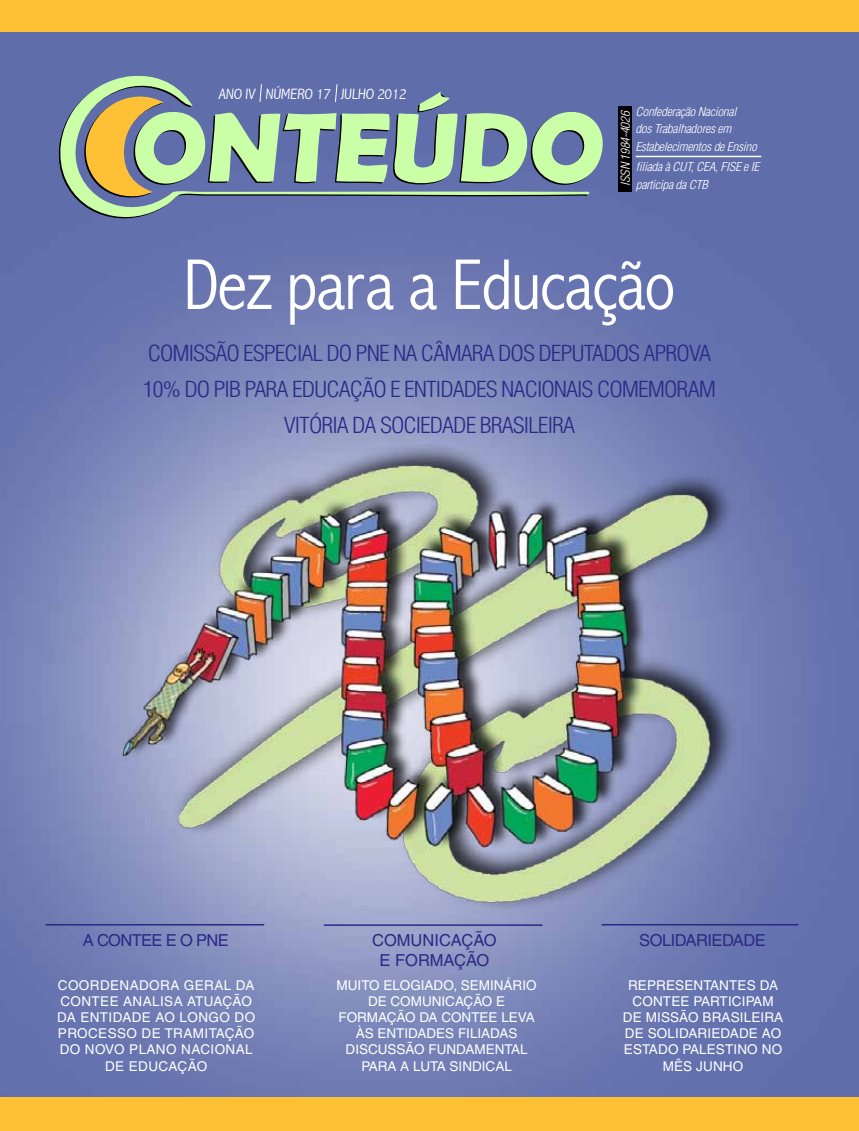
<style>
.page{position:relative;width:859px;height:1131px;background:#fff}
.page>*{position:absolute;margin:0;border:0;box-sizing:border-box;transform-origin:0 0}
.t1{font:300 condensed 72.6px "Abadi";letter-spacing:-.02em;color:#fff}
.t2{font:300 condensed 21.6px/36px "Helvetica";letter-spacing:-.04em;color:#2a2a86;text-align:center;scale:1.11 1}
.t3{font:16.5px "Helvetica";letter-spacing:-.03em;color:#2a2a86}
.t4{font:16.5px/19.8px "Helvetica";color:#2a2a86}
.t5{font:300 condensed 15px "Abadi";color:#fff;scale:1.1 1}
.t6{font:13.5px/16.2px "Helvetica";letter-spacing:.01em;color:#fff}
.t7{font:13.5px "Helvetica";letter-spacing:.165em;color:#fff}
.t8{font:italic 300 condensed 12px/17.5px "Helvetica";letter-spacing:-.02em;color:#fff;scale:1.1 1}
</style>
<div class="page">
<img style="left:0;top:31px;width:859px;height:1067px">
<div style="left:618px;top:106px;width:14px;height:85px;background:#000"></div>
<hr style="left:602px;top:924px;width:196px;height:1px;background:#2a2a86">
<hr style="left:46px;top:924px;width:218px;height:2px;background:#2a2a86">
<svg style="left:54px;top:74px;width:546px;height:146px;background:#6c7ea9"></svg>
<hr style="left:636px;top:156px;width:125px;height:1px;background:#fff">
<div style="left:0;top:0;width:859px;height:31px;background:#fec135"></div>
<div style="left:0;top:1098px;width:859px;height:33px;background:#fec135"></div>
<hr style="left:324px;top:924px;width:218px;height:2px;background:#2a2a86">
<svg style="left:79px;top:83px;width:529px;height:115px;background:#8da49b"></svg>
<img style="left:98px;top:445px;width:665px;height:467px">
<p class="t5" style="left:219px;top:85px;width:174px">ANO IV NÚMERO 17 JULHO 2012</p>
<p class="t8" style="left:635px;top:103px;width:112px">Confederação Nacional<br>dos Trabalhadores em<br>Estabelecimentos de Ensino</p>
<p class="t8" style="left:636px;top:158px;width:114px">filiada à CUT, CEA, FISE e IE</p>
<p class="t8" style="left:617px;top:186px;width:70px;rotate:-90deg">ISSN 1984-4026</p>
<p class="t8" style="left:636px;top:176px;width:67px">participa da CTB</p>
<h1 class="t1" style="left:183px;top:243px;width:494px">Dez para a Educação</h1>
<h2 class="t2" style="left:143px;top:335px;width:518px">COMISSÃO ESPECIAL DO PNE NA CÂMARA DOS DEPUTADOS APROVA<br>10% DO PIB PARA EDUCAÇÃO E ENTIDADES NACIONAIS COMEMORAM<br>VITÓRIA DA SOCIEDADE BRASILEIRA</h2>
<p class="t3" style="left:83px;top:931px;width:147px">A CONTEE E O PN E</p>
<p class="t6" style="left:58px;top:977px;width:22px">COORDE</p>
<p class="t6" style="left:120px;top:977px;width:22px">NADORA</p>
<p class="t6" style="left:184px;top:977px;width:11px">GERAL</p>
<p class="t6" style="left:236px;top:977px;width:10px">DA</p>
<p class="t6" style="left:60px;top:993px;width:92px">CONTEE ANALISA</p>
<p class="t6" style="left:187px;top:993px;width:63px">ATUAÇÃO</p>
<p class="t6" style="left:57px;top:1009px;width:61px">DA ENTIDADE</p>
<p class="t6" style="left:155px;top:1009px;width:90px">AO LONGODO</p>
<p class="t6" style="left:58px;top:1025px;width:21px">PROCESSO</p>
<p class="t6" style="left:142px;top:1025px;width:111px">DE TRAMITAÇÃO</p>
<p class="t6" style="left:60px;top:1042px;width:79px">DO NOVO PLA</p>
<p class="t6" style="left:156px;top:1042px;width:35px">NO NACIO</p>
<p class="t6" style="left:226px;top:1042px;width:20px">NAL</p>
<p class="t6" style="left:105px;top:1058px;width:64px">DE EDUCAÇ</p>
<p class="t6" style="left:188px;top:1058px;width:18px">ÃO</p>
<p class="t4" style="left:379px;top:931px;width:119px;text-indent:55px">ICAÇÃO<br>E FORMAÇÃO</p>
<p class="t6" style="left:337px;top:977px;width:57px">MUITO ELO</p>
<p class="t6" style="left:410px;top:977px;width:20px">GIADO</p>
<p class="t6" style="left:453px;top:977px;width:68px">, SEMI NÁRIO</p>
<p class="t6" style="left:368px;top:993px;width:83px">DE COMUNICAÇ</p>
<p class="t6" style="left:473px;top:993px;width:32px">ÃO E</p>
<p class="t6" style="left:338px;top:1009px;width:196px">FORMAÇÃO DA CONTEE LEVA</p>
<p class="t6" style="left:356px;top:1025px;width:58px">ÀS ENTIDADES</p>
<p class="t6" style="left:458px;top:1025px;width:9px">FILIADAS</p>
<p class="t6" style="left:346px;top:1042px;width:9px">DISC</p>
<p class="t6" style="left:378px;top:1042px;width:143px">USSÃO FUNDAMENTAL</p>
<p class="t6" style="left:361px;top:1058px;width:18px">PARA</p>
<p class="t7" style="left:400px;top:1058px;width:81px">ALUTASINDICAL</p>
<p class="t3" style="left:372px;top:931px;width:38px">COMUN</p>
<p class="t3" style="left:639px;top:931px;width:128px">SOLIDARIEDADE</p>
<p class="t6" style="left:628px;top:977px;width:38px">REPRESE</p>
<p class="t6" style="left:693px;top:977px;width:76px">NTANTES DA</p>
<p class="t6" style="left:632px;top:993px;width:143px">CONTEE PARTICI PAM</p>
<p class="t6" style="left:623px;top:1009px;width:98px">DE MISSÃO BRASILEIRA</p>
<p class="t6" style="left:625px;top:1025px;width:33px">DE SOLIDARIEDADE</p>
<p class="t6" style="left:762px;top:1025px;width:11px">AO</p>
<p class="t6" style="left:624px;top:1042px;width:36px">ESTADO</p>
<p class="t6" style="left:682px;top:1042px;width:10px">PALES</p>
<p class="t6" style="left:663px;top:1042px;width:118px;text-indent:62px">TI NO NO<br>MÊS JUNHO</p>
</div>
